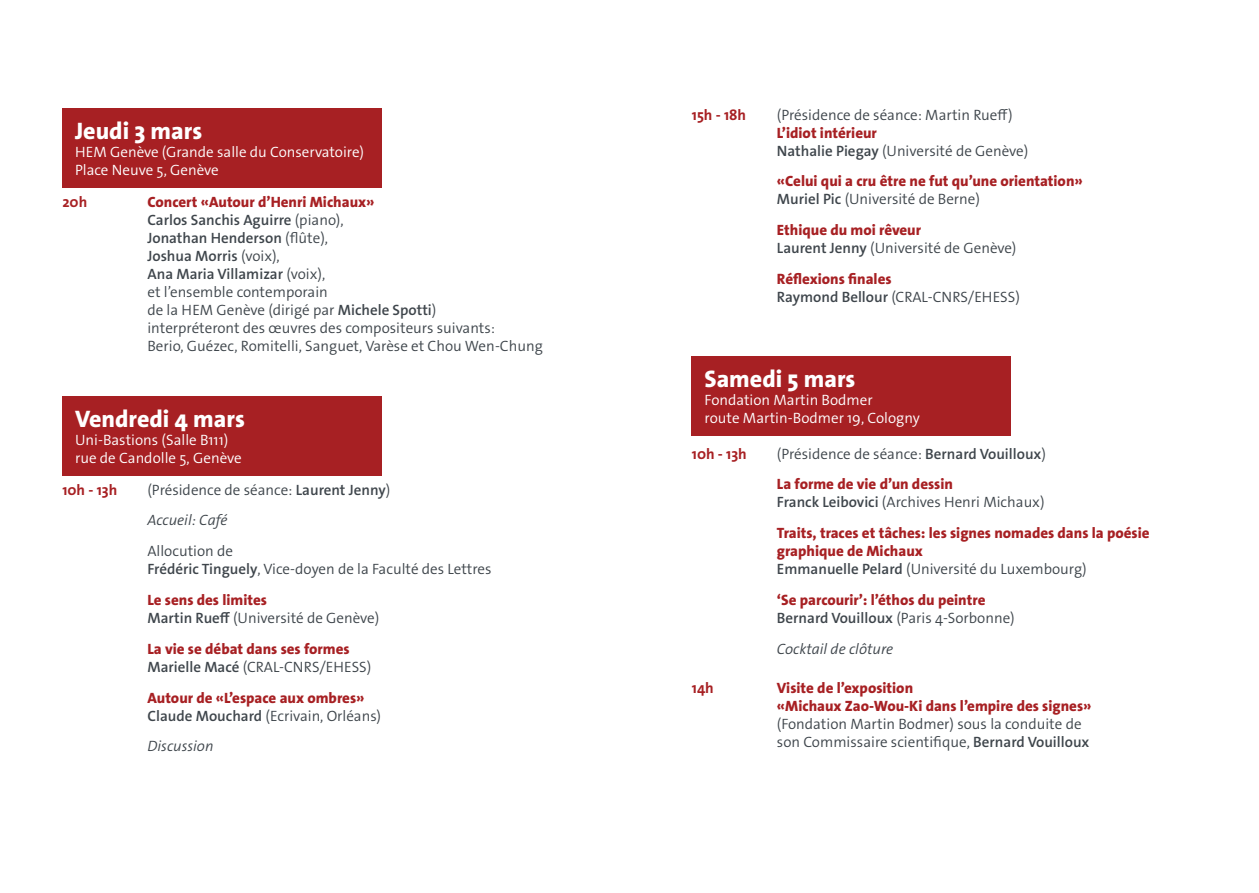
<style>
.page{position:relative;width:1259px;height:893px;background:#fff}
.page>*{position:absolute;margin:0;border:0;box-sizing:border-box;transform-origin:0 0}
.t1{font:800 24px "The Sans Os F";color:#fff}
.t2{font:300 15px/18px "The Sans Os F";color:#3e454b}
.t3{font:800 15px/18px "The Sans Os F";color:#a72023}
.t4{font:300 15px/18px "The Sans Os F";color:#fff}
.t5{font:italic 300 15px "The Sans Os F";color:#3e454b}
.t6{font:700 15px "The Sans Os F";color:#a72023}
.s1{font-weight:600}
.s2{font-weight:800;color:#a72023}
.s3{font-weight:600;color:#3e454b}
.s4{font-weight:300;color:#3e454b}
</style>
<div class="page">
<div style="left:62px;top:108px;width:319px;height:80px;background:#a72023"></div>
<div style="left:62px;top:396px;width:319px;height:80px;background:#a72023"></div>
<div style="left:692px;top:357px;width:319px;height:79px;background:#a72023"></div>
<p class="t1" style="left:75px;top:115px;width:129px">Jeudi 3 mars</p>
<p class="t4" style="left:75px;top:143px;width:290px">HEM Genève (Grande salle du Conservatoire)<br>Place Neuve 5, Genève</p>
<p class="t6" style="left:62px;top:192px;width:26px">20h</p>
<p class="t3" style="left:147px;top:193px;width:228px">Concert «Autour d’Henri Michaux»</p>
<p class="t2" style="left:147px;top:211px;width:397px"><span class="s1">Carlos Sanchis Aguirre</span> (piano),<br><span class="s1">Jonathan Henderson</span> (flûte),<br><span class="s1">Joshua Morris</span> (voix),<br><span class="s1">Ana Maria Villamizar</span> (voix),<br>et l’ensemble contemporain<br>de la HEM Genève (dirigé par <span class="s1">Michele Spotti</span>)<br>interpréteront des œuvres des compositeurs suivants:<br>Berio, Guézec, Romitelli, Sanguet, Varèse et Chou Wen-Chung</p>
<p class="t1" style="left:75px;top:403px;width:171px">Vendredi 4 mars</p>
<p class="t4" style="left:75px;top:431px;width:168px">Uni-Bastions (Salle B111) rue de Candolle 5, Genève</p>
<p class="t6" style="left:62px;top:480px;width:56px">10h - 13h</p>
<p class="t2" style="left:147px;top:481px;width:244px">(Présidence de séance: <span class="s1">Laurent Jenny</span>)</p>
<p class="t5" style="left:147px;top:511px;width:82px">Accueil: Café</p>
<p class="t2" style="left:147px;top:542px;width:345px">Allocution de<br><span class="s1">Frédéric Tinguely</span>, Vice-doyen de la Faculté des Lettres</p>
<p class="t2" style="left:147px;top:591px;width:233px"><span class="s2">Le sens des limites<br></span><span class="s1">Martin Rueff</span> (Université de Genève)</p>
<p class="t3" style="left:147px;top:640px;width:225px">La vie se débat dans ses formes<br><span class="s3">Marielle Macé</span> <span class="s4">(CRAL-CNRS/EHESS)</span></p>
<p class="t3" style="left:147px;top:689px;width:235px">Autour de «L’espace aux ombres»<br><span class="s3">Claude Mouchard</span> <span class="s4">(Ecrivain, Orléans)</span></p>
<p class="t5" style="left:147px;top:737px;width:68px">Discussion</p>
<p class="t6" style="left:692px;top:105px;width:56px">15h - 18h</p>
<p class="t2" style="left:777px;top:106px;width:237px">(Présidence de séance: Martin Rueff)</p>
<p class="t2" style="left:777px;top:124px;width:253px"><span class="s2">L’idiot intérieur<br></span><span class="s1">Nathalie Piegay</span> (Université de Genève)</p>
<p class="t3" style="left:777px;top:172px;width:307px">«Celui qui a cru être ne fut qu’une orientation»<br><span class="s3">Muriel Pic</span> <span class="s4">(Université de Berne)</span></p>
<p class="t2" style="left:777px;top:221px;width:241px"><span class="s2">Ethique du moi rêveur<br></span><span class="s1">Laurent Jenny</span> (Université de Genève)</p>
<p class="t3" style="left:777px;top:270px;width:244px">Réflexions finales<br><span class="s3">Raymond Bellour</span> <span class="s4">(CRAL-CNRS/EHESS)</span></p>
<p class="t1" style="left:704px;top:364px;width:152px">Samedi 5 mars</p>
<p class="t4" style="left:704px;top:391px;width:217px">Fondation Martin Bodmer<br>route Martin-Bodmer 19, Cologny</p>
<p class="t6" style="left:692px;top:444px;width:56px">10h - 13h</p>
<p class="t2" style="left:777px;top:445px;width:270px">(Présidence de séance: <span class="s1">Bernard Vouilloux</span>)</p>
<p class="t3" style="left:777px;top:475px;width:269px">La forme de vie d’un dessin<br><span class="s3">Franck Leibovici</span> <span class="s4">(Archives Henri Michaux)</span></p>
<p class="t3" style="left:777px;top:524px;width:374px">Traits, traces et tâches: les signes nomades dans la poésie graphique de Michaux<br><span class="s3">Emmanuelle Pelard</span> <span class="s4">(Université du Luxembourg)</span></p>
<p class="t3" style="left:777px;top:591px;width:239px">‘Se parcourir’: l’éthos du peintre<br><span class="s3">Bernard Vouilloux</span> <span class="s4">(Paris 4-Sorbonne)</span></p>
<p class="t5" style="left:777px;top:639px;width:118px">Cocktail de clôture</p>
<p class="t6" style="left:692px;top:678px;width:24px">14h</p>
<p class="t3" style="left:777px;top:679px;width:138px">Visite de l’exposition</p>
<p class="t2" style="left:777px;top:697px;width:316px"><span class="s2">«Michaux Zao-Wou-Ki dans l’empire des signes» </span>(Fondation Martin Bodmer) sous la conduite de son Commissaire scientifique, <span class="s1">Bernard Vouilloux</span></p>
</div>
